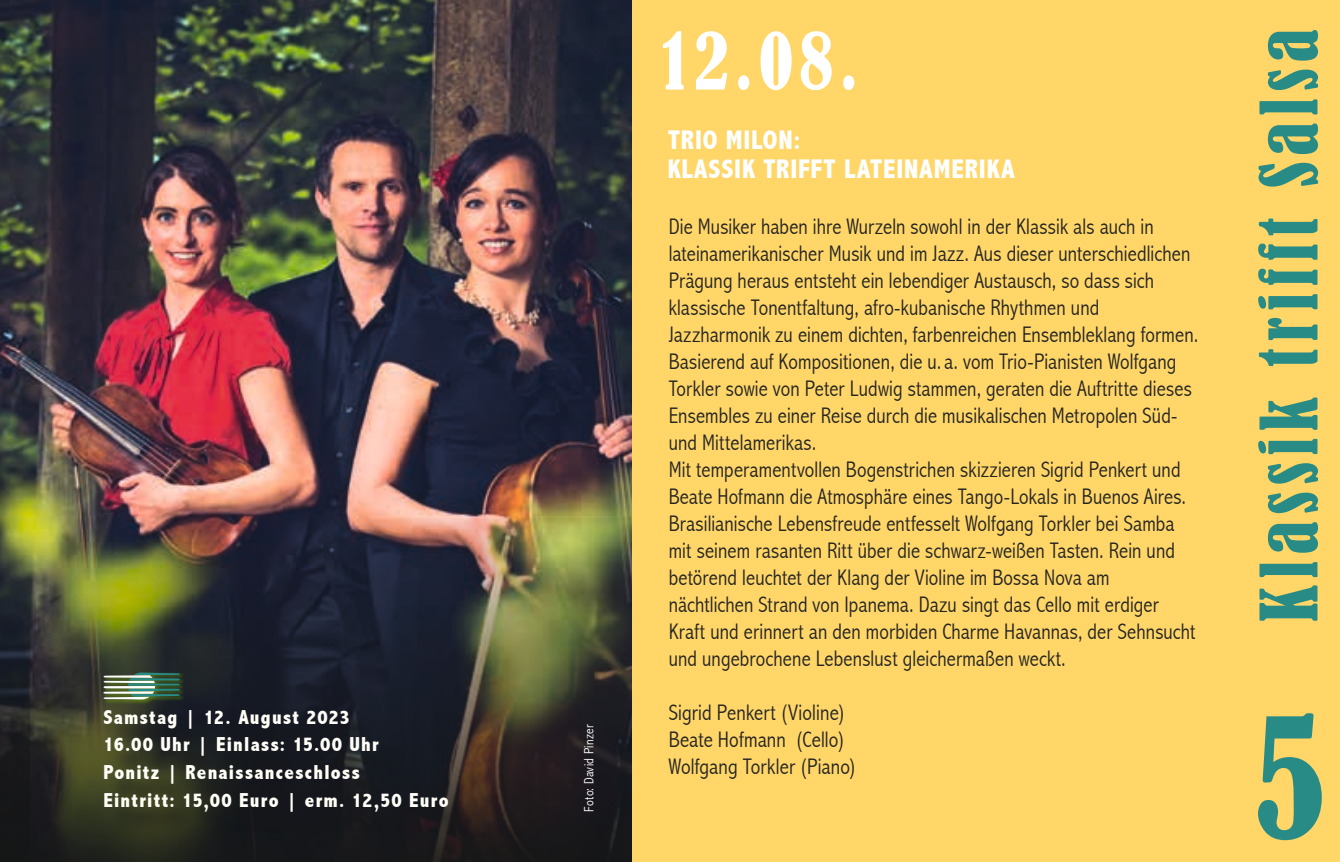
<style>
.page{position:relative;width:1340px;height:862px;background:#fff}
.page>*{position:absolute;margin:0;border:0;box-sizing:border-box;transform-origin:0 0}
.t1{font:condensed 157.05px "Bernard";color:#298b86;scale:.94 1}
.t2{font:condensed 73.58px "Bernard";letter-spacing:.09em;color:#298b86;scale:.94 1}
.t3{font:condensed 73.58px "Bernard";color:#fff;scale:.94 1}
.t4{font:800 condensed 27px/29.2px "Abadi";letter-spacing:.03em;color:#fff}
.t5{font:300 condensed 22.5px/27px "Abadi";letter-spacing:.005em;color:#242423}
.t6{font:800 condensed 20.25px/27.9px "Abadi";letter-spacing:.065em;color:#fffef7}
.t7{font:300 condensed 13.5px "Abadi";letter-spacing:.025em;color:#fff}
</style>
<div class="page">
<div style="left:0;top:0;width:1339px;height:861px;background:#ffd667"></div>
<img style="left:0;top:0;width:631px;height:517px">
<img style="left:0;top:426px;width:1px;height:435px">
<img style="left:0;top:517px;width:631px;height:344px">
<div style="left:108px;top:713px;width:367px;height:124px;background:#151616;opacity:.75"></div>
<div style="left:103px;top:671px;width:81px;height:33px;background:#85c902;opacity:.45"></div>
<svg style="left:102px;top:672px;width:79px;height:27px;background:#66866f"></svg>
<p class="t6" style="left:103px;top:702px;width:347px">Samstag | 12. August 2023<br>16.00 Uhr | Einlass: 15.00 Uhr<br>Ponitz | Renaissanceschloss<br>Eintritt: 15,00 Euro | erm. 12,50 Euro</p>
<p class="t7" style="left:581px;top:811px;width:89px;rotate:-90deg">Foto: David Pinzer</p>
<h2 class="t3" style="left:662px;top:18px;width:210px">12.08.</h2>
<p class="t4" style="left:667px;top:125px;width:348px">TRIO MILON:<br>KLASSIK TRIFFT LATEINAMERIKA</p>
<p class="t5" style="left:668px;top:212px;width:531px">Die Musiker haben ihre Wurzeln sowohl in der Klassik als auch in lateinamerikanischer Musik und im Jazz. Aus dieser unterschiedlichen Prägung heraus entsteht ein lebendiger Austausch, so dass sich klassische Tonentfaltung, afro-kubanische Rhythmen und Jazzharmonik zu einem dichten, farbenreichen Ensembleklang formen.<br>Basierend auf Kompositionen, die u. a. vom Trio-Pianisten Wolfgang Torkler sowie von Peter Ludwig stammen, geraten die Auftritte dieses Ensembles zu einer Reise durch die musikalischen Metropolen Süd&shy;und Mittelamerikas.<br>Mit temperamentvollen Bogenstrichen skizzieren Sigrid Penkert und Beate Hofmann die Atmosphäre eines Tango-Lokals in Buenos Aires.<br>Brasilianische Lebensfreude entfesselt Wolfgang Torkler bei Samba mit seinem rasanten Ritt über die schwarz-weißen Tasten. Rein und betörend leuchtet der Klang der Violine im Bossa Nova am nächtlichen Strand von Ipanema. Dazu singt das Cello mit erdiger Kraft und erinnert an den morbiden Charme Havannas, der Sehnsucht und ungebrochene Lebenslust gleichermaßen weckt.</p>
<p class="t5" style="left:668px;top:698px;width:189px">Sigrid Penkert (Violine)<br>Beate Hofmann (Cello)<br>Wolfgang Torkler (Piano)</p>
<h2 class="t2" style="left:1246px;top:621px;width:632px;rotate:-90deg">Klassik trifft Salsa</h2>
<h1 class="t1" style="left:1253px;top:686px;width:79px">5</h1>
</div>
